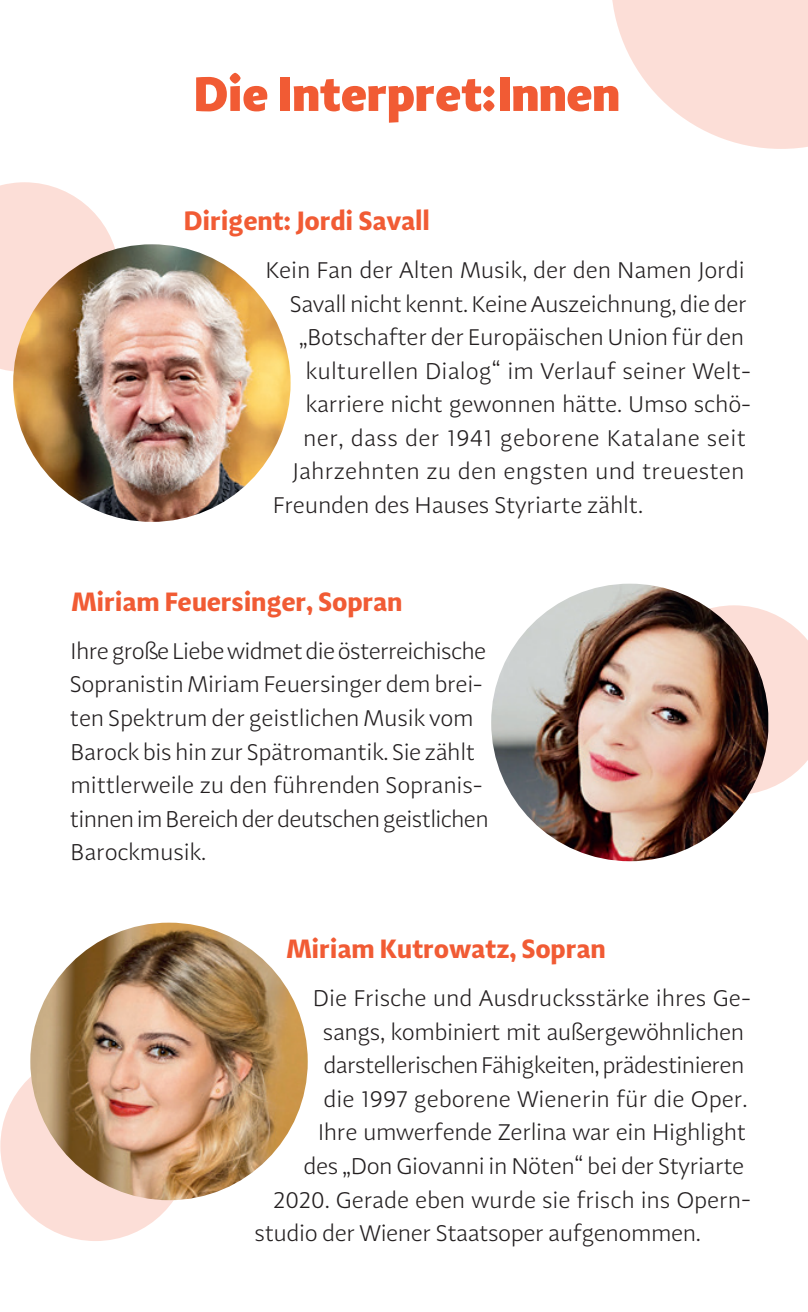
<style>
.page{position:relative;width:808px;height:1312px;background:#fff}
.page>*{position:absolute;margin:0;border:0;box-sizing:border-box;transform-origin:0 0}
.t1{font:800 50px "Adagio Sans";color:#f15b34}
.t2{font:700 27.5px "Adagio Sans";letter-spacing:-.01em;color:#f15b34}
.t3{font:300 23.5px/33.5px "Adagio Sans";letter-spacing:-.015em;color:#231f20}
.t4{font:300 23.5px "Adagio Sans";letter-spacing:.005em;color:#231f20}
.t5{font:300 23.5px "Adagio Sans";letter-spacing:.015em;color:#231f20}
</style>
<div class="page">
<svg style="left:612px;top:0;width:196px;height:149px"></svg>
<svg style="left:0;top:182px;width:117px;height:189px;background:#fce2dc"></svg>
<img style="left:13px;top:244px;width:278px;height:278px;border-radius:139px">
<svg style="left:711px;top:605px;width:97px;height:189px"></svg>
<img style="left:491px;top:583px;width:277px;height:278px;border-radius:136px">
<div style="left:0;top:1050px;width:191px;height:190px;background:#fcded7;border-radius:50%"></div>
<img style="left:30px;top:922px;width:278px;height:277px;border-radius:139px">
<h1 class="t1" style="left:194px;top:60px;width:427px">Die Interpret:Innen</h1>
<p class="t2" style="left:184px;top:203px;width:247px">Dirigent: Jordi Savall</p>
<p class="t3" style="left:265px;top:253px;width:481px">Kein Fan der Alten Musik, der den Namen Jordi</p>
<p class="t3" style="left:290px;top:287px;width:459px">Savall nicht kennt. Keine Auszeichnung, die der</p>
<p class="t3" style="left:299px;top:320px;width:447px">„Botschafter der Europäischen Union für den</p>
<p class="t4" style="left:306px;top:356px;width:447px">kulturellen Dialog“ im Verlauf seiner Welt-</p>
<p class="t3" style="left:306px;top:387px;width:447px">karriere nicht gewonnen hätte. Umso schö-</p>
<p class="t5" style="left:303px;top:423px;width:444px">ner, dass der 1941 geborene Katalane seit</p>
<p class="t4" style="left:293px;top:457px;width:454px">Jahrzehnten zu den engsten und treuesten</p>
<p class="t3" style="left:273px;top:488px;width:372px">Freunden des Hauses Styriarte zählt.</p>
<p class="t2" style="left:71px;top:583px;width:332px">Miriam Feuersinger, Sopran</p>
<p class="t3" style="left:70px;top:634px;width:421px">Ihre große Liebe widmet die österreichische Sopranistin Miriam Feuersinger dem brei&shy;ten Spektrum der geistlichen Musik vom Barock bis hin zur Spätromantik. Sie zählt mittlerweile zu den führenden Sopranis&shy;tinnen im Bereich der deutschen geistlichen Barockmusik.</p>
<p class="t2" style="left:286px;top:930px;width:321px">Miriam Kutrowatz, Sopran</p>
<p class="t3" style="left:313px;top:981px;width:439px">Die Frische und Ausdrucksstärke ihres Ge-</p>
<p class="t3" style="left:323px;top:1014px;width:423px">sangs, kombiniert mit außergewöhnlichen</p>
<p class="t3" style="left:324px;top:1048px;width:422px">darstellerischen Fähigkeiten, prädestinieren</p>
<p class="t3" style="left:324px;top:1081px;width:425px">die 1997 geborene Wienerin für die Oper.</p>
<p class="t3" style="left:318px;top:1115px;width:430px">Ihre umwerfende Zerlina war ein Highlight</p>
<p class="t3" style="left:304px;top:1149px;width:442px">des „Don Giovanni in Nöten“ bei der Styriarte</p>
<p class="t3" style="left:273px;top:1182px;width:479px">2020. Gerade eben wurde sie frisch ins Opern-</p>
<p class="t3" style="left:255px;top:1216px;width:448px">studio der Wiener Staatsoper aufgenommen.</p>
</div>
